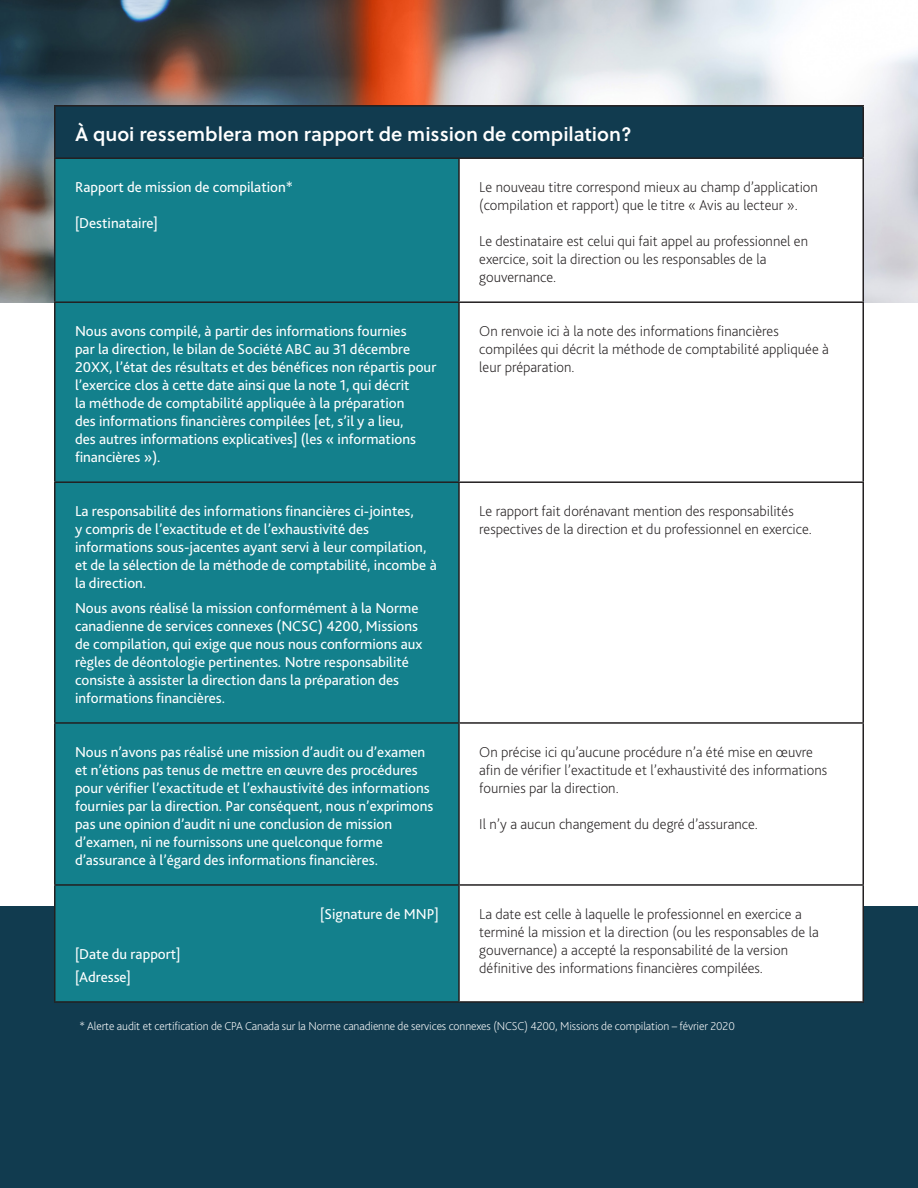
<style>
.page{position:relative;width:918px;height:1188px;background:#fff}
.page>*{position:absolute;margin:0;border:0;box-sizing:border-box;transform-origin:0 0}
.Footnote{font:19.5px "Soleil Sb";color:#fff}
.Footnote-2{font:15px/18px "Bliss 2";color:#fff}
.Footnote-3{font:200 15px/18px "Bliss 2";color:#231f20}
.Body_Copy{font:200 12px "Bliss 2";letter-spacing:-.01em;color:#fff}
</style>
<div class="page">
<img style="left:0;top:0;width:918px;height:302px">
<div style="left:0;top:906px;width:918px;height:282px;background:#113b4f"></div>
<div style="left:55px;top:106px;width:808px;height:52px;background:#113b4f"></div>
<div style="left:56px;top:159px;width:402px;height:842px;background:#13808c"></div>
<svg style="left:460px;top:159px;width:402px;height:842px"></svg>
<hr style="left:54px;top:159px;width:2px;height:142px;background:#231f20">
<hr style="left:458px;top:159px;width:2px;height:142px;background:#231f20">
<hr style="left:862px;top:159px;width:2px;height:142px;background:#231f20">
<hr style="left:54px;top:301px;width:405px;height:2px;background:#231f20">
<hr style="left:54px;top:303px;width:2px;height:178px;background:#231f20">
<hr style="left:459px;top:301px;width:405px;height:2px;background:#231f20">
<hr style="left:458px;top:303px;width:2px;height:178px;background:#231f20">
<hr style="left:862px;top:303px;width:2px;height:178px;background:#231f20">
<hr style="left:54px;top:481px;width:405px;height:2px;background:#231f20">
<hr style="left:54px;top:483px;width:2px;height:239px;background:#231f20">
<hr style="left:459px;top:481px;width:405px;height:2px;background:#231f20">
<hr style="left:458px;top:483px;width:2px;height:239px;background:#231f20">
<hr style="left:862px;top:483px;width:2px;height:239px;background:#231f20">
<hr style="left:54px;top:722px;width:405px;height:2px;background:#231f20">
<hr style="left:54px;top:724px;width:2px;height:160px;background:#231f20">
<hr style="left:459px;top:722px;width:405px;height:2px;background:#231f20">
<hr style="left:458px;top:724px;width:2px;height:160px;background:#231f20">
<hr style="left:862px;top:724px;width:2px;height:160px;background:#231f20">
<hr style="left:54px;top:884px;width:405px;height:2px;background:#231f20">
<hr style="left:54px;top:886px;width:2px;height:115px;background:#231f20">
<hr style="left:459px;top:884px;width:405px;height:2px;background:#231f20">
<hr style="left:458px;top:886px;width:2px;height:115px;background:#231f20">
<hr style="left:862px;top:886px;width:2px;height:115px;background:#231f20">
<hr style="left:54px;top:1001px;width:405px;height:2px;background:#231f20">
<hr style="left:459px;top:1001px;width:405px;height:2px;background:#231f20">
<hr style="left:54px;top:105px;width:405px;height:2px;background:#231f20">
<hr style="left:54px;top:107px;width:2px;height:50px;background:#231f20">
<hr style="left:459px;top:105px;width:405px;height:2px;background:#231f20">
<hr style="left:862px;top:107px;width:2px;height:50px;background:#231f20">
<hr style="left:54px;top:157px;width:405px;height:2px;background:#231f20">
<hr style="left:459px;top:157px;width:405px;height:2px;background:#231f20">
<p class="Footnote" style="left:75px;top:119px;width:558px">À quoi ressemblera mon rapport de mission de compilation?</p>
<p class="Footnote-2" style="left:75px;top:178px;width:219px">Rapport de mission de compilation*</p>
<p class="Footnote-2" style="left:75px;top:214px;width:84px">[Destinataire]</p>
<p class="Footnote-3" style="left:479px;top:178px;width:340px">Le nouveau titre correspond mieux au champ d’application (compilation et rapport) que le titre « Avis au lecteur ».</p>
<p class="Footnote-3" style="left:479px;top:232px;width:330px">Le destinataire est celui qui fait appel au professionnel en exercice, soit la direction ou les responsables de la gouvernance.</p>
<p class="Footnote-2" style="left:75px;top:322px;width:363px">Nous avons compilé, à partir des informations fournies<br>par la direction, le bilan de Société ABC au 31 décembre 20XX, l’état des résultats et des bénéfices non répartis pour l’exercice clos à cette date ainsi que la note 1, qui décrit<br>la méthode de comptabilité appliquée à la préparation<br>des informations financières compilées [et, s’il y a lieu,<br>des autres informations explicatives] (les « informations financières »).</p>
<p class="Footnote-3" style="left:479px;top:322px;width:351px">On renvoie ici à la note des informations financières compilées qui décrit la méthode de comptabilité appliquée à leur préparation.</p>
<p class="Footnote-2" style="left:75px;top:502px;width:363px">La responsabilité des informations financières ci-jointes,<br>y compris de l’exactitude et de l’exhaustivité des informations sous-jacentes ayant servi à leur compilation, et de la sélection de la méthode de comptabilité, incombe à la direction.</p>
<p class="Footnote-2" style="left:75px;top:598px;width:349px">Nous avons réalisé la mission conformément à la Norme canadienne de services connexes (NCSC) 4200, Missions de compilation, qui exige que nous nous conformions aux règles de déontologie pertinentes. Notre responsabilité consiste à assister la direction dans la préparation des informations financières.</p>
<p class="Footnote-3" style="left:479px;top:502px;width:334px">Le rapport fait dorénavant mention des responsabilités respectives de la direction et du professionnel en exercice.</p>
<p class="Footnote-2" style="left:75px;top:742px;width:360px">Nous n’avons pas réalisé une mission d’audit ou d’examen et n’étions pas tenus de mettre en œuvre des procédures pour vérifier l’exactitude et l’exhaustivité des informations fournies par la direction. Par conséquent, nous n’exprimons pas une opinion d’audit ni une conclusion de mission d’examen, ni ne fournissons une quelconque forme d’assurance à l’égard des informations financières.</p>
<p class="Footnote-3" style="left:479px;top:742px;width:349px">On précise ici qu’aucune procédure n’a été mise en œuvre afin de vérifier l’exactitude et l’exhaustivité des informations fournies par la direction.</p>
<p class="Footnote-3" style="left:479px;top:814px;width:280px">Il n’y a aucun changement du degré d’assurance.</p>
<p class="Footnote-2" style="left:75px;top:945px;width:107px">[Date du rapport]</p>
<p class="Footnote-2" style="left:75px;top:967px;width:57px">[Adresse]</p>
<p class="Footnote-2" style="left:320px;top:904px;width:120px">[Signature de MNP]</p>
<p class="Footnote-3" style="left:479px;top:904px;width:341px">La date est celle à laquelle le professionnel en exercice a terminé la mission et la direction (ou les responsables de la gouvernance) a accepté la responsabilité de la version définitive des informations financières compilées.</p>
<p class="Body_Copy" style="left:80px;top:1019px;width:657px">* Alerte audit et certification de CPA Canada sur la Norme canadienne de services connexes (NCSC) 4200, Missions de compilation – février 2020</p>
</div>
